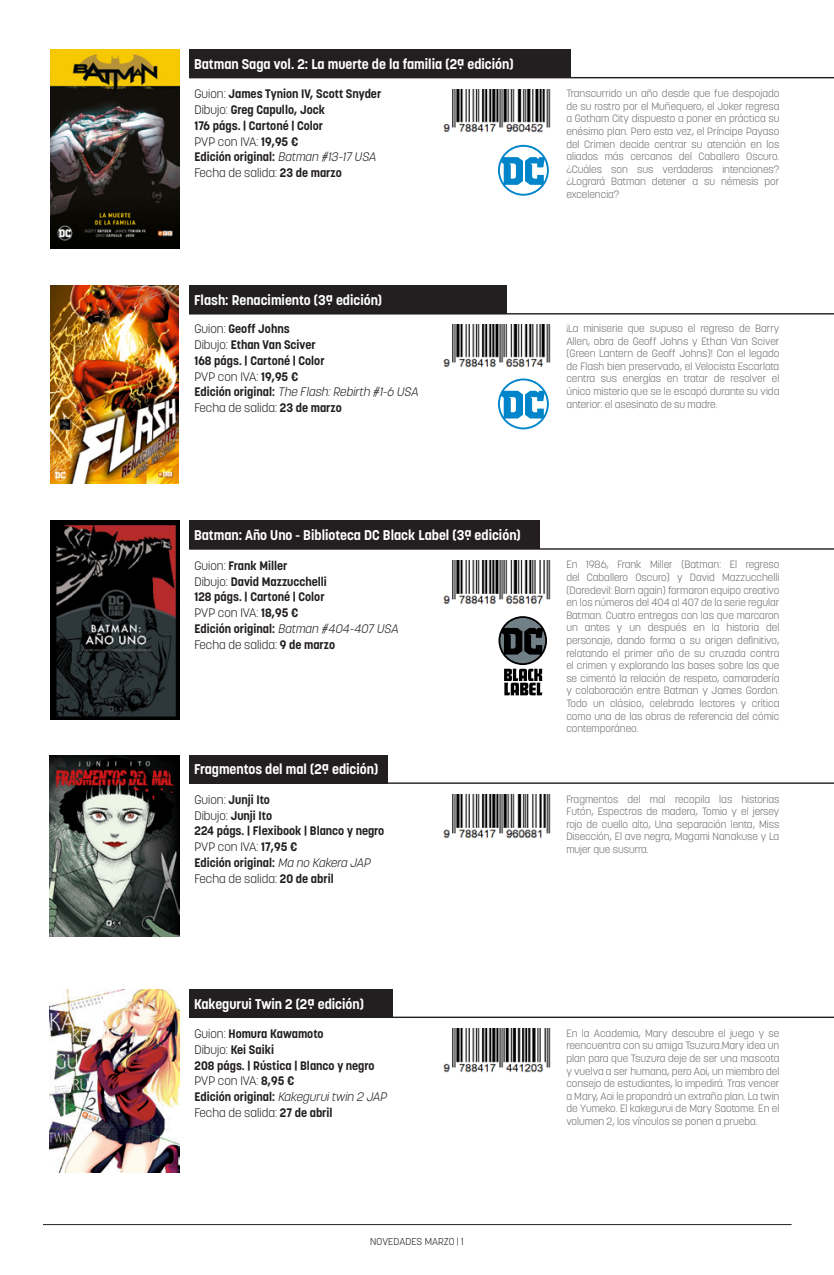
<style>
.page{position:relative;width:834px;height:1275px;background:#fff}
.page>*{position:absolute;margin:0;border:0;box-sizing:border-box;transform-origin:0 0}
.t1{font:700 14px "Korolev";color:#fff}
.t2{font:700 12.25px "Korolev";color:#231f20}
.t3{font:300 12.25px "Korolev";color:#231f20}
.t4{font:italic 300 12.25px "Korolev";color:#231f20}
.t5{font:300 10.5px/12.6px "Korolev";color:#6c6d70;text-align:justify}
.t6{font:300 9.97px "Korolev";letter-spacing:.01em;color:#231f20}
.s1{font-weight:300}
.s2{font-weight:700}
.s3{font-weight:300;font-style:italic}
.s4{font-weight:700;font-style:normal}
</style>
<div class="page">
<hr style="left:43px;top:1224px;width:748px;height:1px;background:#231f20">
<div style="left:189px;top:286px;width:317px;height:28px;background:#231f20"></div>
<hr style="left:189px;top:313px;width:644px;height:2px;background:#231f20">
<img style="left:50px;top:286px;width:129px;height:198px">
<div style="left:189px;top:50px;width:381px;height:28px;background:#231f20"></div>
<hr style="left:189px;top:77px;width:644px;height:1px;background:#231f20">
<img style="left:50px;top:50px;width:129px;height:198px">
<img style="left:443px;top:89px;width:108px;height:44px">
<svg style="left:498px;top:145px;width:50px;height:51px"></svg>
<svg style="left:498px;top:378px;width:50px;height:51px"></svg>
<img style="left:443px;top:324px;width:108px;height:44px">
<div style="left:189px;top:521px;width:350px;height:28px;background:#231f20"></div>
<hr style="left:189px;top:548px;width:644px;height:2px;background:#231f20">
<img style="left:50px;top:521px;width:129px;height:198px">
<img style="left:443px;top:561px;width:108px;height:44px">
<svg style="left:498px;top:616px;width:49px;height:79px"></svg>
<div style="left:189px;top:755px;width:198px;height:28px;background:#231f20"></div>
<div style="left:189px;top:989px;width:203px;height:28px;background:#231f20"></div>
<hr style="left:189px;top:782px;width:644px;height:2px;background:#231f20">
<hr style="left:189px;top:1017px;width:644px;height:1px;background:#231f20">
<img style="left:50px;top:755px;width:130px;height:181px">
<img style="left:443px;top:795px;width:108px;height:44px">
<img style="left:443px;top:1029px;width:108px;height:44px">
<img style="left:50px;top:990px;width:130px;height:182px">
<p class="t1" style="left:194px;top:55px;width:321px">Batman Saga vol. 2: La muerte de la familia (2ª edición)</p>
<p class="t2" style="left:194px;top:86px;width:188px"><span class="s1">Guion:</span> James Tynion IV, Scott Snyder</p>
<p class="t2" style="left:194px;top:102px;width:132px"><span class="s1">Dibujo:</span> Greg Capullo, Jock</p>
<p class="t2" style="left:194px;top:118px;width:130px">176 págs. | Cartoné | Color</p>
<p class="t3" style="left:194px;top:134px;width:105px">PVP con IVA: <span class="s2">19,95 €</span></p>
<p class="t2" style="left:194px;top:149px;width:186px">Edición original: <span class="s3">Batman #13-17 USA</span></p>
<p class="t3" style="left:194px;top:165px;width:149px">Fecha de salida: <span class="s2">23 de marzo</span></p>
<p class="t1" style="left:194px;top:291px;width:190px">Flash: Renacimiento (3ª edición)</p>
<p class="t2" style="left:194px;top:321px;width:97px"><span class="s1">Guion:</span> Geoff Johns</p>
<p class="t2" style="left:194px;top:337px;width:123px"><span class="s1">Dibujo:</span> Ethan Van Sciver</p>
<p class="t2" style="left:194px;top:353px;width:132px">168 págs. | Cartoné | Color</p>
<p class="t3" style="left:194px;top:369px;width:105px">PVP con IVA: <span class="s2">19,95 €</span></p>
<p class="t4" style="left:194px;top:384px;width:228px"><span class="s4">E d i c i ó n o r i g i n a l :</span> The Flash:Rebirth #1-6 USA</p>
<p class="t3" style="left:194px;top:400px;width:149px">Fecha de salida: <span class="s2">23 de marzo</span></p>
<p class="t5" style="left:566px;top:87px;width:214px">Transcurrido un año desde que fue despojado de su rostro por el Muñequero, el Joker regresa a Gotham City dispuesto a poner en práctica su enésimo plan. Pero esta vez, el Príncipe Payaso del Crimen decide centrar su atención en los aliados más cercanos del Caballero Oscuro. ¿Cuáles son sus verdaderas intenciones? ¿Logrará Batman detener a su némesis por excelencia?</p>
<p class="t5" style="left:566px;top:322px;width:214px">¡La miniserie que supuso el regreso de Barry Allen, obra de Geoff Johns y Ethan Van Sciver (Green Lantern de Geoff Johns)! Con el legado de Flash bien preservado, el Velocista Escarlata centra sus energías en tratar de resolver el único misterio que se le escapó durante su vida anterior: el asesinato de su madre.</p>
<p class="t1" style="left:194px;top:526px;width:328px">Batman: Año Uno - Biblioteca DC Black Label (3ª edición)</p>
<p class="t2" style="left:194px;top:558px;width:95px"><span class="s1">Guion:</span> Frank Miller</p>
<p class="t2" style="left:194px;top:573px;width:134px"><span class="s1">Dibujo:</span> David Mazzucchelli</p>
<p class="t2" style="left:194px;top:589px;width:132px">128 págs. | Cartoné | Color</p>
<p class="t3" style="left:194px;top:605px;width:105px">PVP con IVA: <span class="s2">18,95 €</span></p>
<p class="t4" style="left:194px;top:621px;width:208px"><span class="s4">Edición original:</span> Batman #404-407 USA</p>
<p class="t3" style="left:194px;top:636px;width:142px">Fecha de salida: <span class="s2">9 de marzo</span></p>
<p class="t1" style="left:194px;top:761px;width:186px">Fragmentos del mal (2ª edición)</p>
<p class="t2" style="left:194px;top:792px;width:77px"><span class="s1">Guion:</span> Junji Ito</p>
<p class="t2" style="left:194px;top:808px;width:79px"><span class="s1">Dibujo:</span> Junji Ito</p>
<p class="t2" style="left:194px;top:823px;width:191px">224 págs. | Flexibook | Blanco y negro</p>
<p class="t3" style="left:194px;top:839px;width:104px">PVP con IVA: <span class="s2">17,95 €</span></p>
<p class="t2" style="left:194px;top:855px;width:180px">Edición original: <span class="s3">Ma no Kakera JAP</span></p>
<p class="t3" style="left:194px;top:871px;width:141px">Fecha de salida: <span class="s2">20 de abril</span></p>
<p class="t1" style="left:194px;top:995px;width:171px">Kakegurui Twin 2 (2ª edición)</p>
<p class="t2" style="left:194px;top:1026px;width:130px"><span class="s1">Guion:</span> Homura Kawamoto</p>
<p class="t2" style="left:194px;top:1042px;width:81px"><span class="s1">Dibujo:</span> Kei Saiki</p>
<p class="t2" style="left:194px;top:1058px;width:182px">208 págs. | Rústica | Blanco y negro</p>
<p class="t3" style="left:194px;top:1073px;width:101px">PVP con IVA: <span class="s2">8,95 €</span></p>
<p class="t4" style="left:194px;top:1089px;width:196px"><span class="s4">Edición original:</span> Kakeguruitwin 2 JAP</p>
<p class="t3" style="left:194px;top:1105px;width:140px">Fecha de salida: <span class="s2">27 de abril</span></p>
<p class="t6" style="left:370px;top:1236px;width:95px">NOVEDADES MARZO | 1</p>
<p class="t5" style="left:566px;top:558px;width:214px">En 1986, Frank Miller (Batman: El regreso del Caballero Oscuro) y David Mazzucchelli (Daredevil: Born again) formaron equipo creativo en los números del 404 al 407 de la serie regular Batman. Cuatro entregas con las que marcaron un antes y un después en la historia del personaje, dando forma a su origen definitivo, relatando el primer año de su cruzada contra el crimen y explorando las bases sobre las que se cimentó la relación de respeto, camaradería y colaboración entre Batman y James Gordon.<br>Todo un clásico, celebrado lectores y crítica como una de las obras de referencia del cómic contemporáneo.</p>
<p class="t5" style="left:566px;top:793px;width:214px">Fragmentos del mal recopila las historias Futón, Espectros de madera, Tomio y el jersey rojo de cuello alto, Una separación lenta, Miss Disección, El ave negra, Magami Nanakuse y La mujer que susurra.</p>
<p class="t5" style="left:566px;top:1027px;width:214px">En la Academia, Mary descubre el juego y se reencuentra con su amiga Tsuzura.Mary idea un plan para que Tsuzura deje de ser una mascota y vuelva a ser humana, pero Aoi, un miembro del consejo de estudiantes, lo impedirá. Tras vencer a Mary, Aoi le propondrá un extraño plan. La twin de Yumeko. El kakegurui de Mary Saotome. En el volumen 2, los vínculos se ponen a prueba.</p>
</div>
